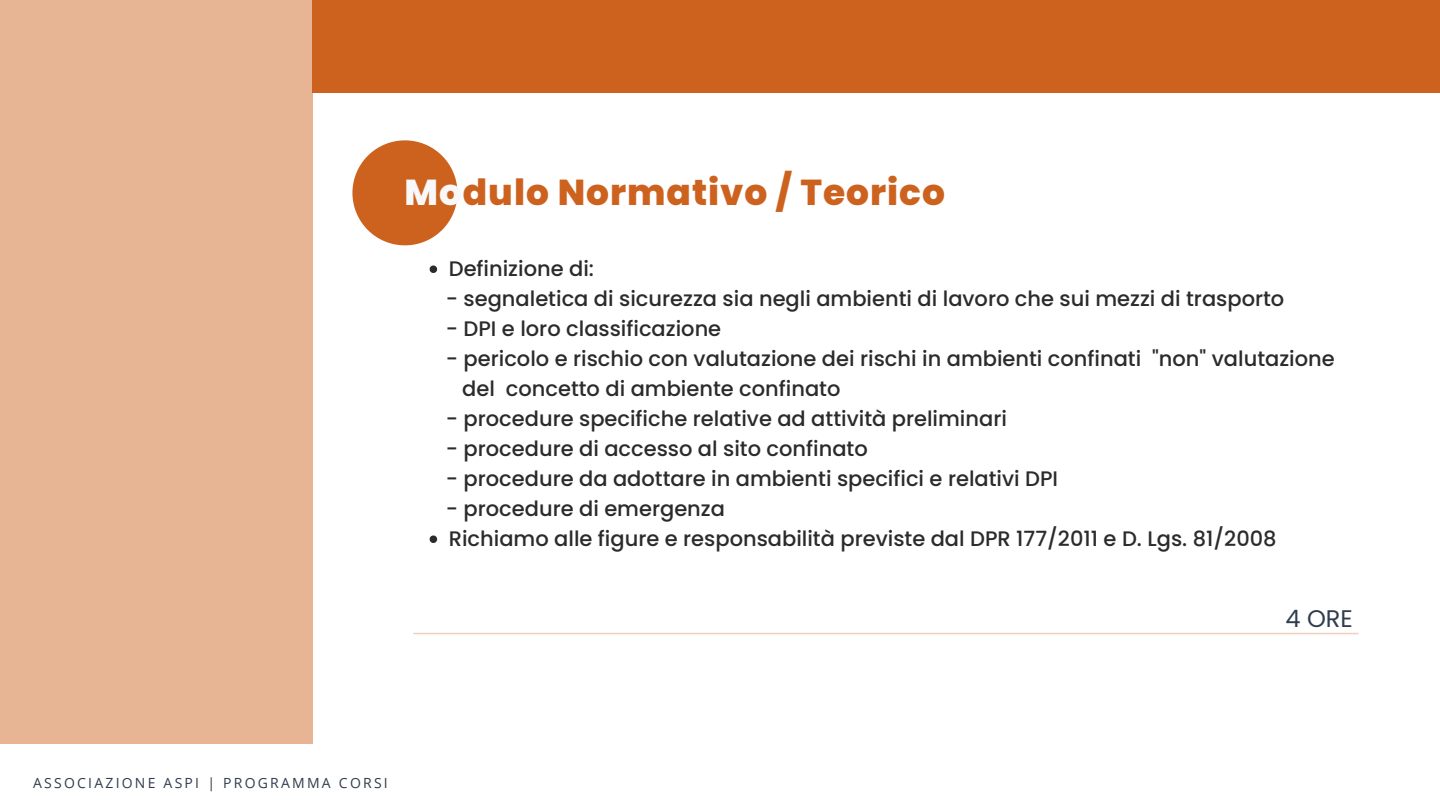
<style>
.page{position:relative;width:1440px;height:810px;background:#fff}
.page>*{position:absolute;margin:0;border:0;box-sizing:border-box;transform-origin:0 0}
.t1{font:800 36px "Poppins";letter-spacing:.025em;color:#cd621f}
.t2{font:24px "Poppins";color:#303d4d}
.t3{font:500 21px/30px "Poppins";color:#2b2b2b}
.t4{font:14px "Open Sans";letter-spacing:.16em;color:#303d4d}
.s1{color:#f8f8f8}
</style>
<div class="page">
<svg style="left:352px;top:140px;width:105px;height:105px"></svg>
<div style="left:0;top:0;width:313px;height:743px;background:#e7b494"></div>
<svg style="left:430px;top:266px;width:7px;height:7px"></svg>
<svg style="left:430px;top:536px;width:7px;height:7px"></svg>
<hr style="left:414px;top:633px;width:944px;height:1px;background:#cd621f">
<div style="left:313px;top:0;width:1127px;height:93px;background:#cd621f"></div>
<h1 class="t1" style="left:404px;top:168px;width:542px"><span class="s1">Mo</span>dulo Normativo / Teorico</h1>
<p class="t3" style="left:449px;top:254px;width:147px">Definizione di:</p>
<p class="t3" style="left:446px;top:284px;width:840px">- segnaletica di sicurezza sia negli ambienti di lavoro che sui mezzi di trasporto</p>
<p class="t3" style="left:446px;top:314px;width:277px">- DPI e loro classificazione</p>
<p class="t3" style="left:462px;top:344px;width:874px;text-indent:-16px">- pericolo e rischio con valutazione dei rischi in ambienti confinati "non" valutazione del concetto di ambiente confinato</p>
<p class="t3" style="left:446px;top:404px;width:563px">- procedure specifiche relative ad attività preliminari</p>
<p class="t3" style="left:446px;top:434px;width:423px">- procedure di accesso al sito confinato</p>
<p class="t3" style="left:446px;top:464px;width:614px">- procedure da adottare in ambienti specifici e relativi DPI</p>
<p class="t3" style="left:446px;top:494px;width:281px">- procedure di emergenza</p>
<p class="t3" style="left:449px;top:524px;width:829px">Richiamo alle figure e responsabilità previste dal DPR 177/2011 e D. Lgs. 81/2008</p>
<p class="t2" style="left:1286px;top:602px;width:69px">4 ORE</p>
<p class="t4" style="left:33px;top:773px;width:356px">ASSOCIAZIONE ASPI | PROGRAMMA CORSI</p>
</div>
